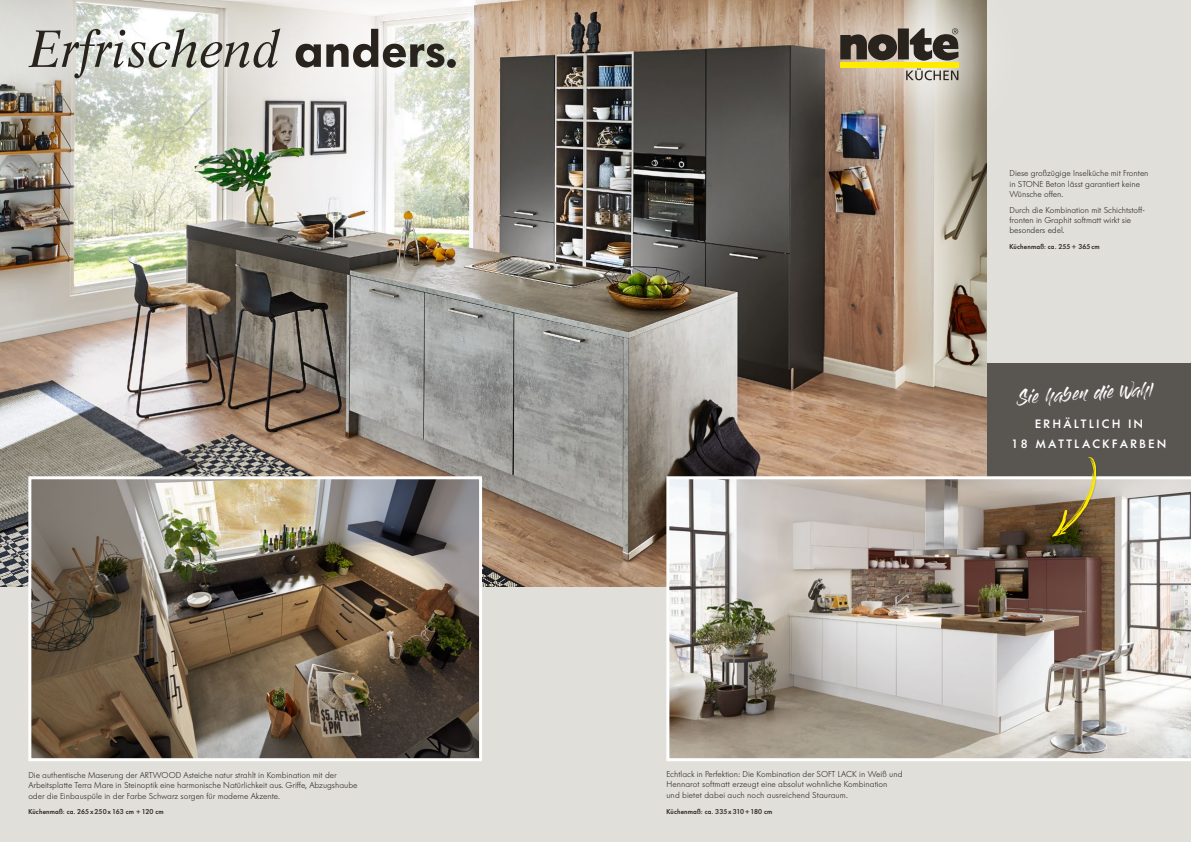
<style>
.page{position:relative;width:1191px;height:842px;background:#e0dfd9}
.page>*{position:absolute;margin:0;border:0;box-sizing:border-box;transform-origin:0 0}
.t1{font:italic 51px "Life LT Std";color:#29231e}
.t2{font:14px "Gloss And Bloom Alternates";color:#fff}
.t3{font:500 12px/20.8px "Futura BQ";letter-spacing:.21em;color:#fff;text-align:center}
.t4{font:300 8.5px/10.2px "Futura BQ";color:#29231e}
.t5{font:500 7px "Futura BQ";letter-spacing:.02em;color:#29231e}
.s1{font-family:"Futura BQ";font-weight:600;font-style:normal}
</style>
<div class="page">
<div style="left:986px;top:363px;width:205px;height:114px;background:#595652"></div>
<img style="left:0;top:0;width:986px;height:587px">
<img style="left:666px;top:476px;width:525px;height:285px">
<div style="left:1052px;top:457px;width:45px;height:81px;background:#29231e;opacity:.2"></div>
<svg style="left:1052px;top:457px;width:44px;height:80px"></svg>
<img style="left:32px;top:480px;width:446px;height:277px">
<div style="left:28px;top:476px;width:454px;height:285px;border:3px solid #fff"></div>
<svg style="left:0;top:0;width:519px;height:141px"></svg>
<div style="left:769px;top:0;width:261px;height:152px;background:#fff;opacity:.7"></div>
<svg style="left:906px;top:68px;width:52px;height:12px"></svg>
<div style="left:840px;top:62px;width:118px;height:6px;background:#ffeb00"></div>
<div style="left:898px;top:28px;width:11px;height:31px;background:#29231e"></div>
<svg style="left:909px;top:28px;width:49px;height:33px"></svg>
<svg style="left:840px;top:34px;width:57px;height:27px;background:#595048"></svg>
<h1 class="t1" style="left:28px;top:18px;width:431px">Erfrischend <span class="s1">anders.</span></h1>
<p class="t4" style="left:28px;top:770px;width:331px">Die authentische Maserung der ARTWOOD Asteiche natur strahlt in Kombination mit der<br>Arbeitsplatte Terra Mare in Steinoptik eine harmonische Natürlichkeit aus. Griffe, Abzugshaube oder die Einbauspüle in der Farbe Schwarz sorgen für moderne Akzente.</p>
<p class="t5" style="left:28px;top:807px;width:137px">Küchenmaß: ca. 265x250x 163 cm +120 cm</p>
<p class="t4" style="left:1009px;top:168px;width:140px">Diese großzügige Inselküche mit Fronten in STONE Beton lässt garantiert keine<br>Wünsche offen.</p>
<p class="t4" style="left:1009px;top:205px;width:137px">Durch die Kombination mit Schichtstoff&shy;fronten in Graphit softmatt wirkt sie besonders edel.</p>
<p class="t5" style="left:1009px;top:242px;width:92px">Küchenmaß: ca. 255+ 365cm</p>
<h2 class="t2" style="left:1017px;top:391px;width:137px;rotate:-4deg">Sie haben die Wahl</h2>
<h3 class="t3" style="left:1011px;top:413px;width:156px">ERHÄLTLICH IN<br>18 MATTLACKFARBEN</h3>
<p class="t4" style="left:666px;top:769px;width:238px">Echtlack in Perfektion: Die Kombination der SOFT LACK in Weiß und<br>Hennarot softmatt erzeugt eine absolut wohnliche Kombination und bietet dabei auch noch ausreichend Stauraum.</p>
<p class="t5" style="left:666px;top:807px;width:108px">Küchenmaß: ca. 335x310+ 180 cm</p>
</div>
